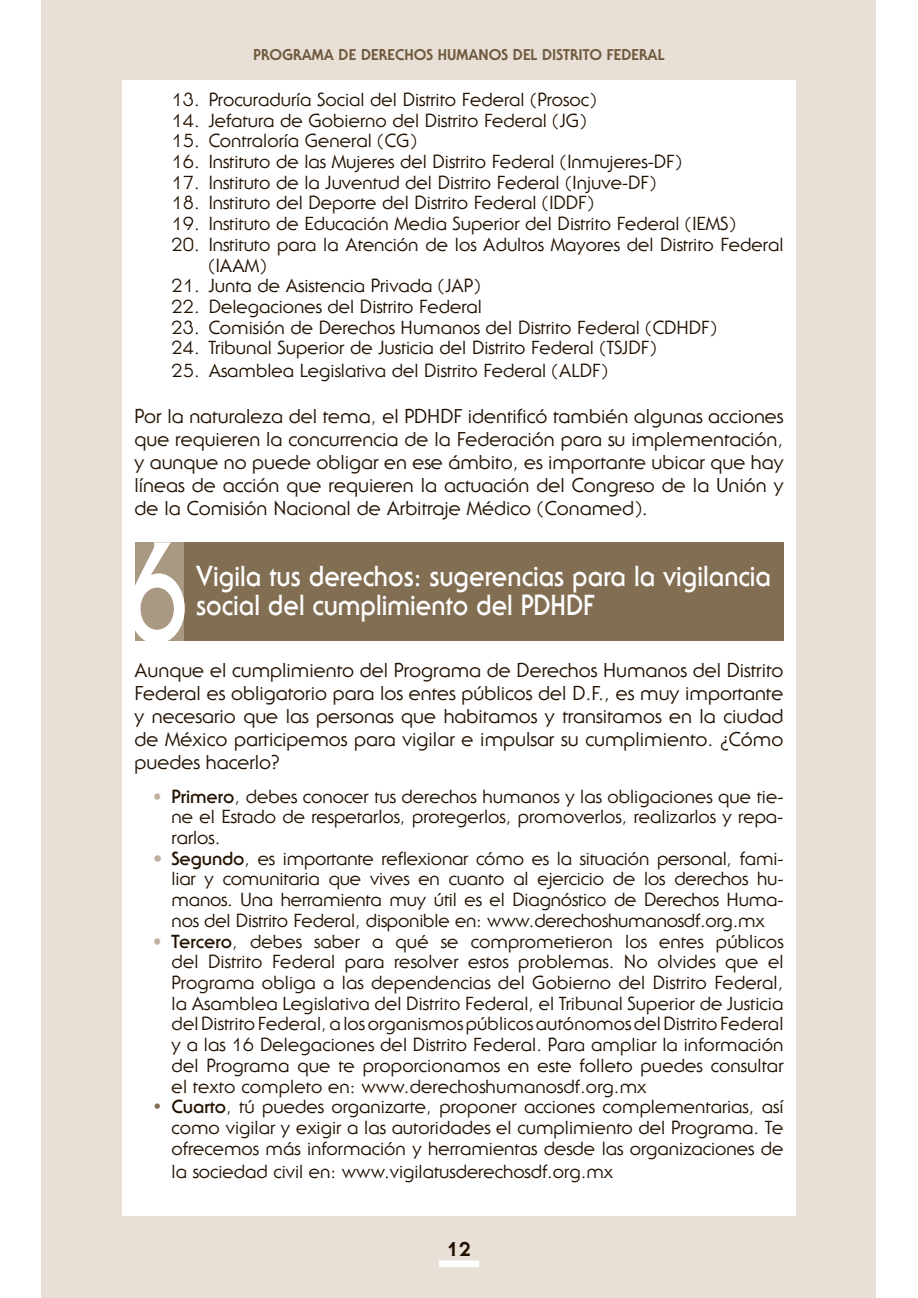
<style>
.page{position:relative;width:918px;height:1298px;background:#fff}
.page>*{position:absolute;margin:0;border:0;box-sizing:border-box;transform-origin:0 0}
.t1{font:700 28.4px/29.4px "Serif Gothic Std";color:#fff;scale:.9 1}
.t2{font:19.6px/23px "Serif Gothic Std";color:#231100;text-align:justify}
.t3{font:800 19.6px "Serif Gothic Std";color:#231100}
.t4{font:18.6px/20.8px "Serif Gothic Std";color:#231100}
.t5{font:800 15.2px "Serif Gothic Std";color:#6f5a3e}
.s1{font-weight:700}
</style>
<div class="page">
<div style="left:42px;top:0;width:834px;height:1298px;background:#e8e0d7"></div>
<div style="left:122px;top:80px;width:674px;height:1136px;background:#fff"></div>
<div style="left:439px;top:1261px;width:40px;height:6px;background:#fff"></div>
<div style="left:135px;top:542px;width:648px;height:99px;background:#826e53"></div>
<svg style="left:135px;top:542px;width:50px;height:99px;background:#cec5b8"></svg>
<p class="t5" style="left:253px;top:50px;width:413px">PROGRAMA DE DERECHOS HUMANOS DEL DISTRITO FEDERAL</p>
<p class="t4" style="left:172px;top:91px;width:426px">13. Procuraduría Social del Distrito Federal (Prosoc)</p>
<p class="t4" style="left:172px;top:112px;width:416px">14. Jefatura de Gobierno del Distrito Federal (JG)</p>
<p class="t4" style="left:172px;top:132px;width:247px">15. Contraloría General (CG)</p>
<p class="t4" style="left:172px;top:153px;width:512px">16. Instituto de las Mujeres del Distrito Federal (Inmujeres-DF)</p>
<p class="t4" style="left:172px;top:174px;width:486px">17. Instituto de la Juventud del Distrito Federal (Injuve-DF)</p>
<p class="t4" style="left:172px;top:195px;width:424px">18. Instituto del Deporte del Distrito Federal (IDDF)</p>
<p class="t4" style="left:172px;top:215px;width:566px">19. Instituto de Educación Media Superior del Distrito Federal (IEMS)</p>
<p class="t4" style="left:209px;top:236px;width:576px;text-indent:-37px">20. Instituto para la Atención de los Adultos Mayores del Distrito Federal (IAAM)</p>
<p class="t4" style="left:172px;top:277px;width:310px">21. Junta de Asistencia Privada (JAP)</p>
<p class="t4" style="left:172px;top:298px;width:312px">22. Delegaciones del Distrito Federal</p>
<p class="t4" style="left:172px;top:319px;width:547px">23. Comisión de Derechos Humanos del Distrito Federal (CDHDF)</p>
<p class="t4" style="left:172px;top:340px;width:486px">24. Tribunal Superior de Justicia del Distrito Federal (TSJDF)</p>
<p class="t4" style="left:172px;top:362px;width:437px">25. Asamblea Legislativa del Distrito Federal (ALDF)</p>
<p class="t2" style="left:135px;top:407px;width:651px">Por la naturaleza del tema, el PDHDF identificó también algunas acciones que requieren la concurrencia de la Federación para su implementación, y aunque no puede obligar en ese ámbito, es importante ubicar que hay líneas de acción que requieren la actuación del Congreso de la Unión y de la Comisión Nacional de Arbitraje Médico (Conamed).</p>
<h1 class="t1" style="left:196px;top:564px;width:640px">Vigila tus derechos: sugerencias para la vigilancia social del cumplimiento del PDHDF</h1>
<p class="t2" style="left:135px;top:661px;width:651px">Aunque el cumplimiento del Programa de Derechos Humanos del Distrito Federal es obligatorio para los entes públicos del D.F., es muy importante y necesario que las personas que habitamos y transitamos en la ciudad de México participemos para vigilar e impulsar su cumplimiento. ¿Cómo puedes hacerlo?</p>
<p class="t4" style="left:172px;top:788px;width:613px"><span class="s1">Primero</span>, debes conocer tus derechos humanos y las obligaciones que tie&shy;ne el Estado de respetarlos, protegerlos, promoverlos, realizarlos y repa&shy;rarlos.<br><span class="s1">Segundo</span>, es importante reflexionar cómo es la situación personal, fami&shy;liar y comunitaria que vives en cuanto al ejercicio de los derechos hu&shy;manos. Una herramienta muy útil es el Diagnóstico de Derechos Huma&shy;nos del Distrito Federal, disponible en: www.derechoshumanosdf.org.mx <span class="s1">Tercero</span>, debes saber a qué se comprometieron los entes públicos del Distrito Federal para resolver estos problemas. No olvides que el Programa obliga a las dependencias del Gobierno del Distrito Federal, la Asamblea Legislativa del Distrito Federal, el Tribunal Superior de Justicia del Distrito Federal, a los organismos públicos autónomos del Distrito Federal y a las 16 Delegaciones del Distrito Federal. Para ampliar la información del Programa que te proporcionamos en este folleto puedes consultar el texto completo en: www.derechoshumanosdf.org.mx<br><span class="s1">Cuarto</span>, tú puedes organizarte, proponer acciones complementarias, así como vigilar y exigir a las autoridades el cumplimiento del Programa. Te ofrecemos más información y herramientas desde las organizaciones de</p>
<p class="t4" style="left:172px;top:1163px;width:443px">la sociedad civil en: www.vigilatusderechosdf.org.mx</p>
<p class="t3" style="left:447px;top:1242px;width:25px">12</p>
</div>
